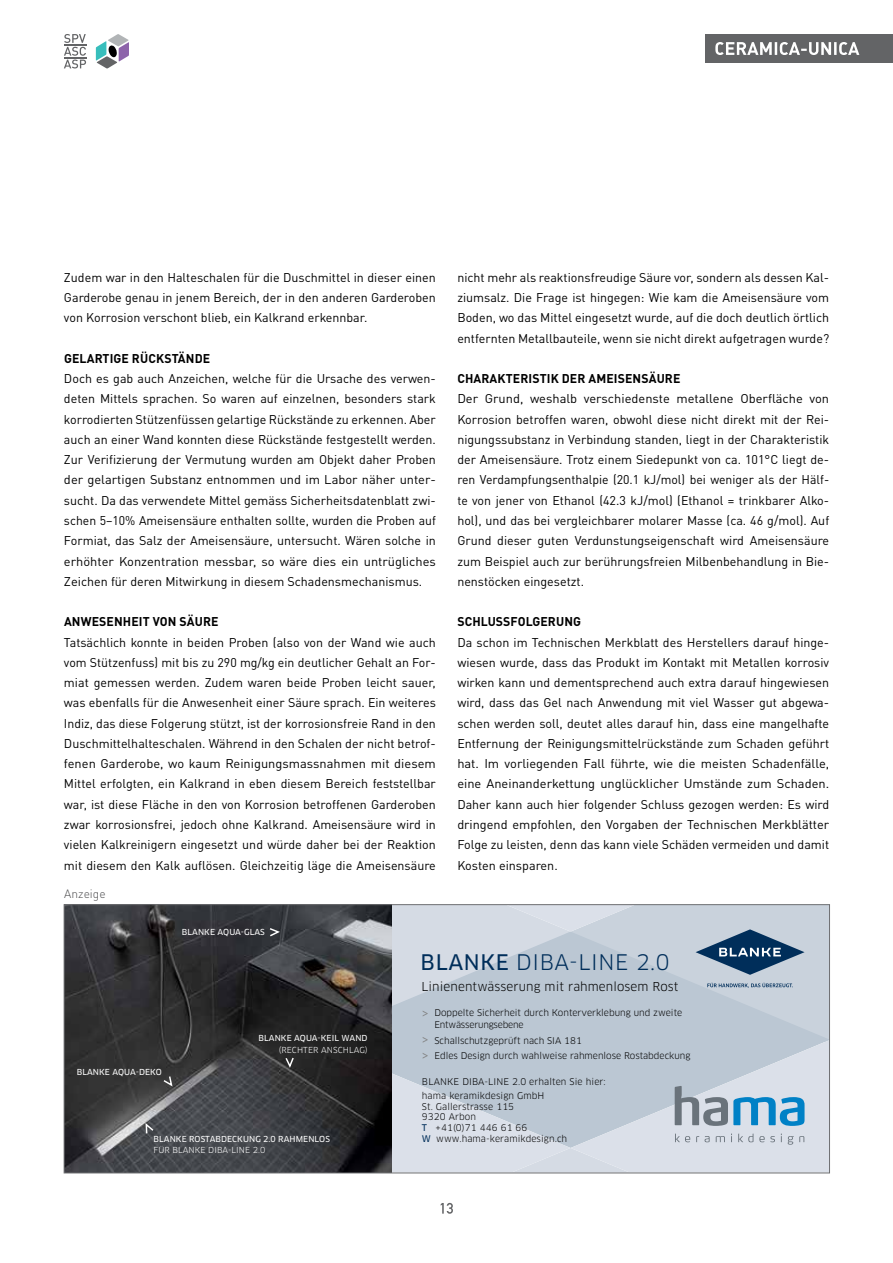
<style>
.page{position:relative;width:893px;height:1263px;background:#fff}
.page>*{position:absolute;margin:0;border:0;box-sizing:border-box;transform-origin:0 0}
.t1{font:21px "Clan OT";letter-spacing:.03em;color:#002e5a}
.t2{font:12.6px/20.2px "DINOT";color:#000;text-align:justify}
.t3{font:700 12.6px "DINOT";letter-spacing:.01em;color:#000}
.t4{font:12px "Clan OT";letter-spacing:.01em;color:#000}
.t5{font:300 12px "DINOT";color:#4d4d4f}
.t6{font:9px/10.8px "Clan OT";color:#000}
.t7{font:8.1px "Clan OT News";letter-spacing:.01em;color:#fff}
.t8{font:8.1px "Clan OT";letter-spacing:.01em;color:#fff}
.s1{font-family:"Clan OT News"}
.s2{font-family:"Clan OT News";color:#002e5a}
.s3{font-family:"Clan OT News";color:#002e59}
</style>
<div class="page">
<svg style="left:441px;top:1203px;width:12px;height:11px"></svg>
<div style="left:706px;top:34px;width:187px;height:28px;background:#636466"></div>
<svg style="left:715px;top:42px;width:144px;height:13px"></svg>
<svg style="left:96px;top:34px;width:33px;height:35px"></svg>
<svg style="left:64px;top:34px;width:22px;height:34px"></svg>
<img style="left:66px;top:906px;width:326px;height:265px">
<svg style="left:145px;top:1121px;width:10px;height:14px"></svg>
<svg style="left:284px;top:1056px;width:11px;height:14px"></svg>
<svg style="left:162px;top:1075px;width:12px;height:13px"></svg>
<svg style="left:268px;top:927px;width:14px;height:11px"></svg>
<svg style="left:392px;top:906px;width:436px;height:265px"></svg>
<div style="left:64px;top:904px;width:766px;height:269px;border:1px solid #6d6e71"></div>
<p class="t2" style="left:64px;top:267px;width:373px">Zudem war in den Halteschalen für die Duschmittel in dieser einen Garderobe genau in jenem Bereich, der in den anderen Garderoben von Korrosion verschont blieb, ein Kalkrand erkennbar.</p>
<p class="t3" style="left:64px;top:350px;width:148px">GELARTIGE RÜCKSTÄNDE</p>
<p class="t2" style="left:64px;top:368px;width:373px">Doch es gab auch Anzeichen, welche für die Ursache des verwen&shy;deten Mittels sprachen. So waren auf einzelnen, besonders stark korrodierten Stützenfüssen gelartige Rückstände zu erkennen. Aber auch an einer Wand konnten diese Rückstände festgestellt werden.<br>Zur Verifizierung der Vermutung wurden am Objekt daher Proben der gelartigen Substanz entnommen und im Labor näher unter&shy;sucht. Da das verwendete Mittel gemäss Sicherheitsdatenblatt zwi&shy;schen 5–10% Ameisensäure enthalten sollte, wurden die Proben auf Formiat, das Salz der Ameisensäure, untersucht. Wären solche in erhöhter Konzentration messbar, so wäre dies ein untrügliches Zeichen für deren Mitwirkung in diesem Schadensmechanismus.</p>
<p class="t3" style="left:64px;top:613px;width:156px">ANWESENHEIT VON SÄURE</p>
<p class="t2" style="left:64px;top:632px;width:373px">Tatsächlich konnte in beiden Proben (also von der Wand wie auch vom Stützenfuss) mit bis zu 290 mg/kg ein deutlicher Gehalt an For&shy;miat gemessen werden. Zudem waren beide Proben leicht sauer, was ebenfalls für die Anwesenheit einer Säure sprach. Ein weiteres Indiz, das diese Folgerung stützt, ist der korrosionsfreie Rand in den Duschmittelhalteschalen. Während in den Schalen der nicht betrof&shy;fenen Garderobe, wo kaum Reinigungsmassnahmen mit diesem Mittel erfolgten, ein Kalkrand in eben diesem Bereich feststellbar war, ist diese Fläche in den von Korrosion betroffenen Garderoben zwar korrosionsfrei, jedoch ohne Kalkrand. Ameisensäure wird in vielen Kalkreinigern eingesetzt und würde daher bei der Reaktion mit diesem den Kalk auflösen. Gleichzeitig läge die Ameisensäure</p>
<p class="t5" style="left:64px;top:886px;width:43px">Anzeige</p>
<p class="t7" style="left:182px;top:927px;width:85px">BLANKE AQUA-GLAS</p>
<p class="t2" style="left:457px;top:267px;width:373px">nicht mehr als reaktionsfreudige Säure vor, sondern als dessen Kal&shy;ziumsalz. Die Frage ist hingegen: Wie kam die Ameisensäure vom Boden, wo das Mittel eingesetzt wurde, auf die doch deutlich örtlich entfernten Metallbauteile, wenn sie nicht direkt aufgetragen wurde?</p>
<p class="t3" style="left:457px;top:370px;width:225px">CHARAKTERISTIK DER AMEISENSÄURE</p>
<p class="t2" style="left:457px;top:388px;width:373px">Der Grund, weshalb verschiedenste metallene Oberfläche von Korrosion betroffen waren, obwohl diese nicht direkt mit der Rei&shy;nigungssubstanz in Verbindung standen, liegt in der Charakteristik der Ameisensäure. Trotz einem Siedepunkt von ca. 101°C liegt de&shy;ren Verdampfungsenthalpie (20.1 kJ/mol) bei weniger als der Hälf&shy;te von jener von Ethanol (42.3 kJ/mol) (Ethanol = trinkbarer Alko&shy;hol), und das bei vergleichbarer molarer Masse (ca. 46 g/mol). Auf Grund dieser guten Verdunstungseigenschaft wird Ameisensäure zum Beispiel auch zur berührungsfreien Milbenbehandlung in Bie&shy;nenstöcken eingesetzt.</p>
<p class="t3" style="left:457px;top:613px;width:125px">SCHLUSSFOLGERUNG</p>
<p class="t2" style="left:457px;top:632px;width:373px">Da schon im Technischen Merkblatt des Herstellers darauf hinge&shy;wiesen wurde, dass das Produkt im Kontakt mit Metallen korrosiv wirken kann und dementsprechend auch extra darauf hingewiesen wird, dass das Gel nach Anwendung mit viel Wasser gut abgewa&shy;schen werden soll, deutet alles darauf hin, dass eine mangelhafte Entfernung der Reinigungsmittelrückstände zum Schaden geführt hat. Im vorliegenden Fall führte, wie die meisten Schadenfälle, eine Aneinanderkettung unglücklicher Umstände zum Schaden.<br>Daher kann auch hier folgender Schluss gezogen werden: Es wird dringend empfohlen, den Vorgaben der Technischen Merkblätter Folge zu leisten, denn das kann viele Schäden vermeiden und damit Kosten einsparen.</p>
<p class="t7" style="left:258px;top:1033px;width:111px">BLANKE AQUA-KEIL WAND</p>
<p class="t7" style="left:77px;top:1067px;width:87px">BLANKE AQUA-DEKO</p>
<p class="t8" style="left:279px;top:1045px;width:90px">(RECHTER ANSCHLAG)</p>
<p class="t7" style="left:153px;top:1134px;width:178px">BLANKE ROSTABDECKUNG 2.0 RAHMENLOS</p>
<p class="t8" style="left:153px;top:1145px;width:114px">FÜR BLANKE DIBA-LINE 2.0</p>
<h1 class="t1" style="left:421px;top:950px;width:250px"><span class="s1">BLANKE</span> DIBA-LINE 2.0</h1>
<p class="t6" style="left:434px;top:1007px;width:249px;line-height:12px">Doppelte Sicherheit durch Konterverklebung und zweite<br>Entwässerungsebene</p>
<p class="t6" style="left:434px;top:1034px;width:257px;line-height:14.5px">Schallschutzgeprüft nach SIA 181<br>Edles Design durch wahlweise rahmenlose Rostabdeckung</p>
<p class="t6" style="left:422px;top:1075px;width:185px;line-height:13.8px">BLANKE DIBA-LINE 2.0 erhalten Sie hier: hama keramikdesign GmbH</p>
<p class="t6" style="left:422px;top:1101px;width:147px">St. Gallerstrasse 115<br>9320 Arbon<br><span class="s2">T</span> +41(0)71 446 61 66<br><span class="s3">W</span> www.hama-keramikdesign.ch</p>
<p class="t4" style="left:421px;top:979px;width:259px">Linienentwässerung mit rahmenlosem Rost</p>
</div>
